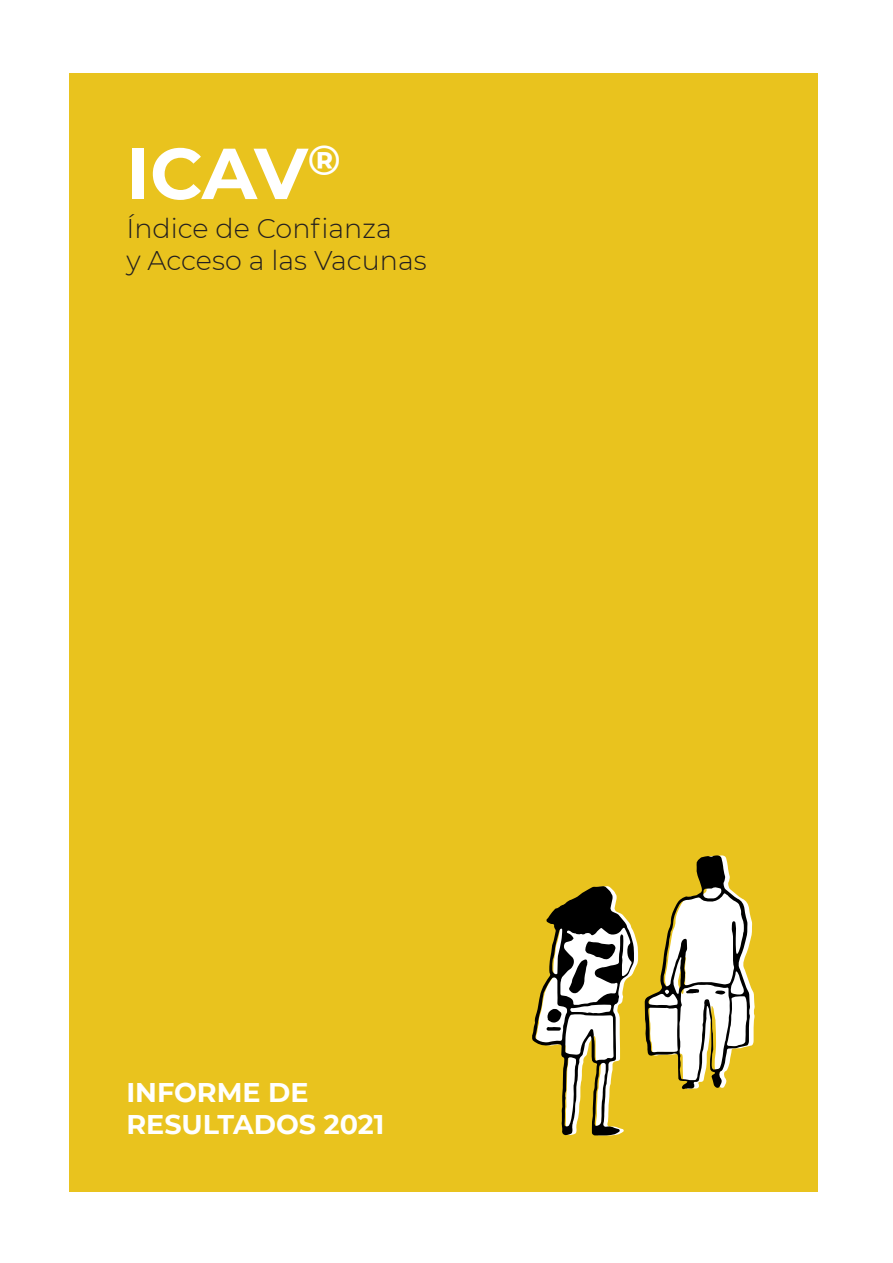
<style>
.page{position:relative;width:893px;height:1263px;background:#fff}
.page>*{position:absolute;margin:0;border:0;box-sizing:border-box;transform-origin:0 0}
.t1{font:700 72px "Montserrat";color:#fff}
.t2{font:300 27px/32.4px "Montserrat";color:#231f20}
.t3{font:700 27px/32.4px "Montserrat";color:#fff}
</style>
<div class="page">
<div style="left:69px;top:73px;width:748px;height:1119px;background:#e9c31e"></div>
<svg style="left:532px;top:886px;width:106px;height:249px"></svg>
<svg style="left:645px;top:855px;width:110px;height:234px"></svg>
<h1 class="t1" style="left:126px;top:122px;width:216px">ICAV<sup>®</sup></h1>
<p class="t2" style="left:126px;top:211px;width:302px">Índice de Confianza<br>y Acceso a las Vacunas</p>
<p class="t3" style="left:126px;top:1075px;width:259px">INFORME DE<br>RESULTADOS 2021</p>
</div>
